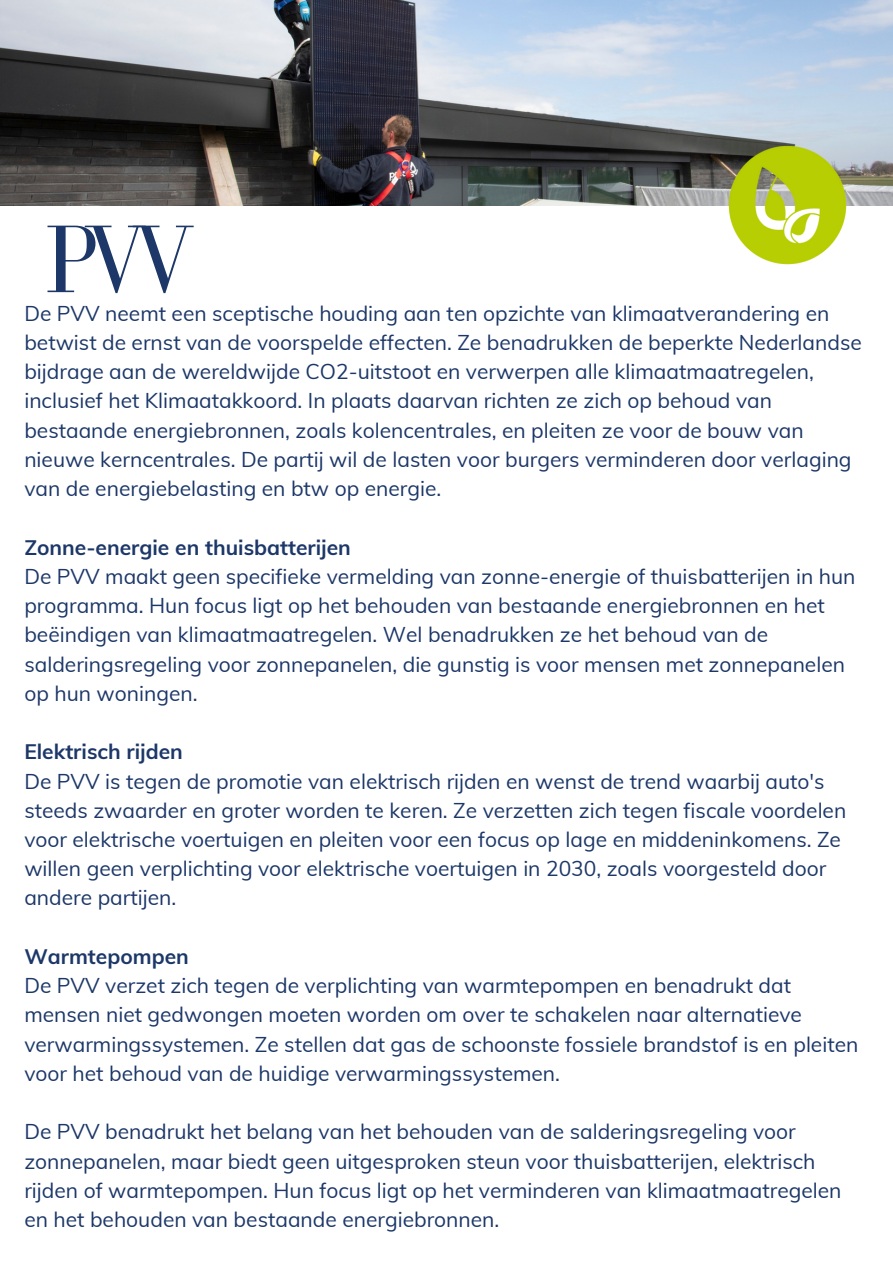
<style>
.page{position:relative;width:893px;height:1264px;background:#fff}
.page>*{position:absolute;margin:0;border:0;box-sizing:border-box;transform-origin:0 0}
.t1{font:98.85px "Bodoni FLF";color:#1c3768}
.t2{font:21px/29.2px "Muli";color:#1c3768}
.t3{font:700 21px "Muli";color:#1c3768}
</style>
<div class="page">
<img style="left:0;top:0;width:892px;height:206px">
<img style="left:727px;top:145px;width:120px;height:120px">
<p class="t1" style="left:45px;top:206px;width:151px">PVV</p>
<p class="t2" style="left:24px;top:298px;width:806px">De PVV neemt een sceptische houding aan ten opzichte van klimaatverandering en</p>
<p class="t2" style="left:24px;top:327px;width:839px">betwist de ernst van de voorspelde effecten. Ze benadrukken de beperkte Nederlandse bijdrage aan de wereldwijde CO2-uitstoot en verwerpen alle klimaatmaatregelen, inclusief het Klimaatakkoord. In plaats daarvan richten ze zich op behoud van bestaande energiebronnen, zoals kolencentrales, en pleiten ze voor de bouw van nieuwe kerncentrales. De partij wil de lasten voor burgers verminderen door verlaging van de energiebelasting en btw op energie.</p>
<p class="t3" style="left:24px;top:533px;width:328px">Zonne-energie en thuisbatterijen</p>
<p class="t2" style="left:24px;top:561px;width:832px">De PVV maakt geen specifieke vermelding van zonne-energie of thuisbatterijen in hun programma. Hun focus ligt op het behouden van bestaande energiebronnen en het beëindigen van klimaatmaatregelen. Wel benadrukken ze het behoud van de salderingsregeling voor zonnepanelen, die gunstig is voor mensen met zonnepanelen op hun woningen.</p>
<p class="t3" style="left:24px;top:738px;width:160px">Elektrisch rijden</p>
<p class="t2" style="left:24px;top:766px;width:823px">De PVV is tegen de promotie van elektrisch rijden en wenst de trend waarbij auto's steeds zwaarder en groter worden te keren. Ze verzetten zich tegen fiscale voordelen voor elektrische voertuigen en pleiten voor een focus op lage en middeninkomens. Ze willen geen verplichting voor elektrische voertuigen in 2030, zoals voorgesteld door andere partijen.</p>
<p class="t3" style="left:24px;top:942px;width:166px">Warmtepompen</p>
<p class="t2" style="left:24px;top:970px;width:835px">De PVV verzet zich tegen de verplichting van warmtepompen en benadrukt dat mensen niet gedwongen moeten worden om over te schakelen naar alternatieve verwarmingssystemen. Ze stellen dat gas de schoonste fossiele brandstof is en pleiten voor het behoud van de huidige verwarmingssystemen.</p>
<p class="t2" style="left:24px;top:1116px;width:818px">De PVV benadrukt het belang van het behouden van de salderingsregeling voor zonnepanelen, maar biedt geen uitgesproken steun voor thuisbatterijen, elektrisch rijden of warmtepompen. Hun focus ligt op het verminderen van klimaatmaatregelen en het behouden van bestaande energiebronnen.</p>
</div>
